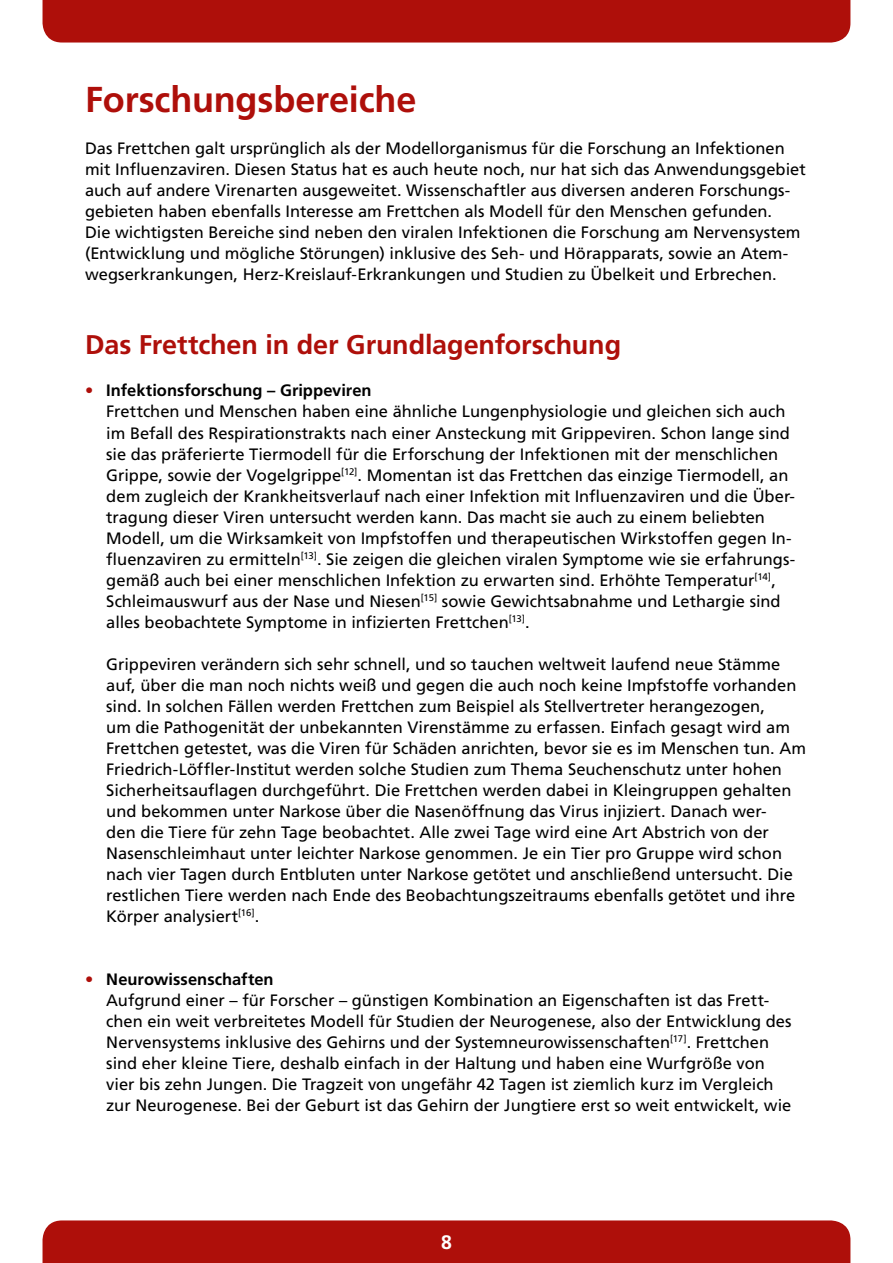
<style>
.page{position:relative;width:893px;height:1263px;background:#fff}
.page>*{position:absolute;margin:0;border:0;box-sizing:border-box;transform-origin:0 0}
.t1{font:700 36px "Frutiger LT Std";letter-spacing:-.005em;color:#ae0f0a}
.t2{font:700 27px "Frutiger LT Std";letter-spacing:-.005em;color:#ae0f0a}
.t3{font:700 19.5px "Frutiger LT Std";color:#fff}
.t4{font:16.5px/21px "Frutiger LT Std";color:#000}
.s1{color:#ae0f0a}
.s2{font-weight:700}
</style>
<div class="page">
<div style="left:43px;top:0;width:807px;height:43px;background:#ae0f0a"></div>
<div style="left:43px;top:1220px;width:807px;height:43px;background:#ae0f0a"></div>
<h1 class="t1" style="left:85px;top:78px;width:333px">Forschungsbereiche</h1>
<p class="t4" style="left:85px;top:138px;width:722px">Das Frettchen galt ursprünglich als der Modellorganismus für die Forschung an Infektionen mit Influenzaviren. Diesen Status hat es auch heute noch, nur hat sich das Anwendungsgebiet auch auf andere Virenarten ausgeweitet. Wissenschaftler aus diversen anderen Forschungs&shy;gebieten haben ebenfalls Interesse am Frettchen als Modell für den Menschen gefunden.<br>Die wichtigsten Bereiche sind neben den viralen Infektionen die Forschung am Nervensystem (Entwicklung und mögliche Störungen) inklusive des Seh- und Hörapparats, sowie an Atem&shy;wegserkrankungen, Herz-Kreislauf-Erkrankungen und Studien zu Übelkeit und Erbrechen.</p>
<h2 class="t2" style="left:85px;top:329px;width:538px">Das Frettchen in der Grundlagenforschung</h2>
<p class="t4" style="left:106px;top:380px;width:690px;text-indent:-21px"><span class="s1">•</span> <span class="s2">Infektionsforschung – Grippeviren<br></span>Frettchen und Menschen haben eine ähnliche Lungenphysiologie und gleichen sich auch im Befall des Respirationstrakts nach einer Ansteckung mit Grippeviren. Schon lange sind sie das präferierte Tiermodell für die Erforschung der Infektionen mit der menschlichen Grippe, sowie der Vogelgrippe<sup>[12]</sup>. Momentan ist das Frettchen das einzige Tiermodell, an dem zugleich der Krankheitsverlauf nach einer Infektion mit Influenzaviren und die Über&shy;tragung dieser Viren untersucht werden kann. Das macht sie auch zu einem beliebten Modell, um die Wirksamkeit von Impfstoffen und therapeutischen Wirkstoffen gegen In&shy;fluenzaviren zu ermitteln<sup>[13]</sup>. Sie zeigen die gleichen viralen Symptome wie sie erfahrungs&shy;gemäß auch bei einer menschlichen Infektion zu erwarten sind. Erhöhte Temperatur<sup>[14]</sup>, Schleimauswurf aus der Nase und Niesen<sup>[15]</sup> sowie Gewichtsabnahme und Lethargie sind alles beobachtete Symptome in infizierten Frettchen<sup>[13]</sup>.</p>
<p class="t4" style="left:106px;top:653px;width:701px">Grippeviren verändern sich sehr schnell, und so tauchen weltweit laufend neue Stämme auf, über die man noch nichts weiß und gegen die auch noch keine Impfstoffe vorhanden sind. In solchen Fällen werden Frettchen zum Beispiel als Stellvertreter herangezogen,<br>um die Pathogenität der unbekannten Virenstämme zu erfassen. Einfach gesagt wird am Frettchen getestet, was die Viren für Schäden anrichten, bevor sie es im Menschen tun. Am Friedrich-Löffler-Institut werden solche Studien zum Thema Seuchenschutz unter hohen Sicherheitsauflagen durchgeführt. Die Frettchen werden dabei in Kleingruppen gehalten und bekommen unter Narkose über die Nasenöffnung das Virus injiziert. Danach wer-<br>den die Tiere für zehn Tage beobachtet. Alle zwei Tage wird eine Art Abstrich von der Nasenschleimhaut unter leichter Narkose genommen. Je ein Tier pro Gruppe wird schon nach vier Tagen durch Entbluten unter Narkose getötet und anschließend untersucht. Die restlichen Tiere werden nach Ende des Beobachtungszeitraums ebenfalls getötet und ihre Körper analysiert<sup>[16]</sup>.</p>
<p class="t4" style="left:106px;top:968px;width:687px;text-indent:-21px"><span class="s1">•</span> <span class="s2">Neurowissenschaften<br></span>Aufgrund einer – für Forscher – günstigen Kombination an Eigenschaften ist das Frett&shy;chen ein weit verbreitetes Modell für Studien der Neurogenese, also der Entwicklung des Nervensystems inklusive des Gehirns und der Systemneurowissenschaften<sup>[17]</sup>. Frettchen sind eher kleine Tiere, deshalb einfach in der Haltung und haben eine Wurfgröße von vier bis zehn Jungen. Die Tragzeit von ungefähr 42 Tagen ist ziemlich kurz im Vergleich zur Neurogenese. Bei der Geburt ist das Gehirn der Jungtiere erst so weit entwickelt, wie</p>
<p class="t3" style="left:441px;top:1231px;width:12px">8</p>
</div>
